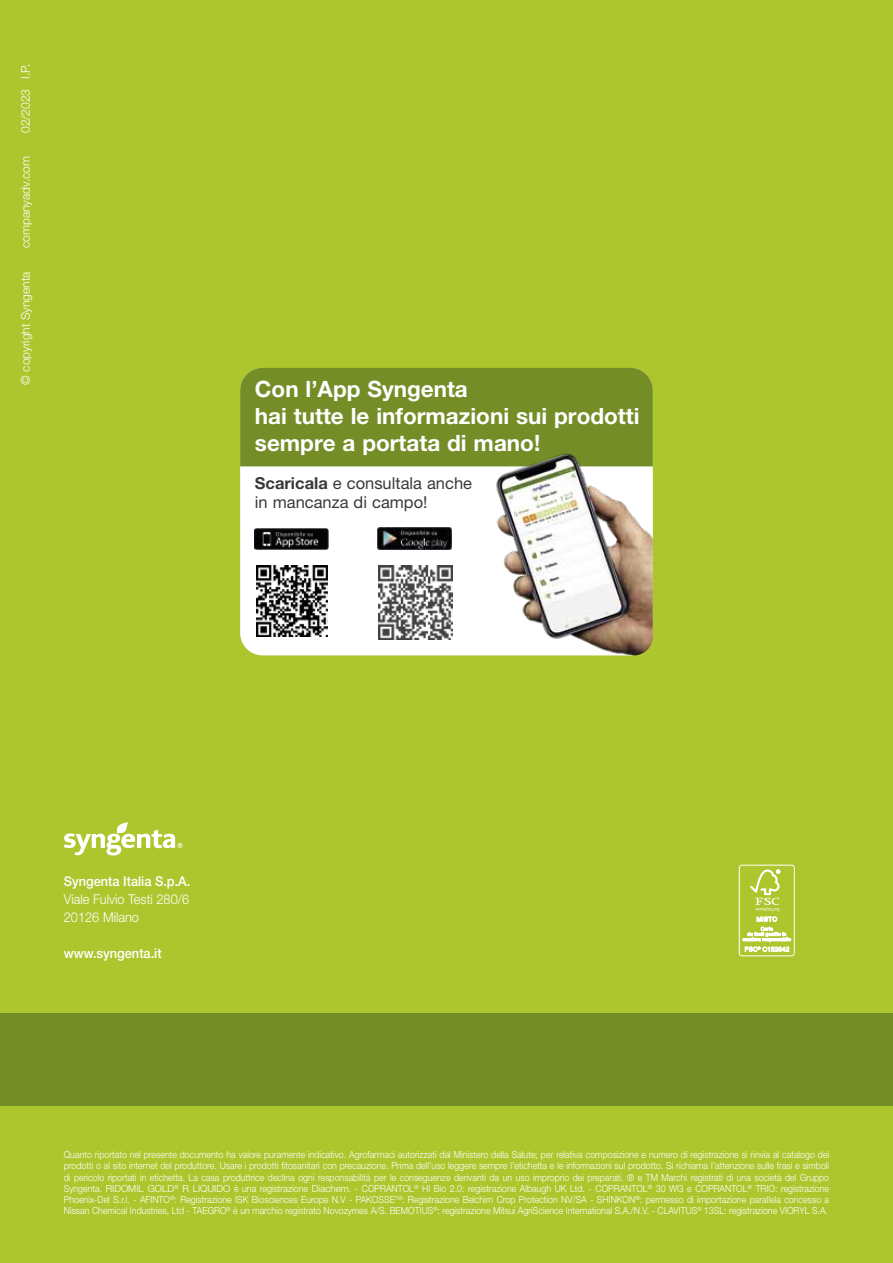
<style>
.page{position:relative;width:893px;height:1263px;background:#aec62e}
.page>*{position:absolute;margin:0;border:0;box-sizing:border-box;transform-origin:0 0}
.t1{font:700 22.5px/27px "Helvetica Neue LT Std";color:#fff}
.t2{font:16.5px/19.5px "Helvetica Neue LT Std";color:#393939}
.t3{font:500 13.5px "Helvetica Neue LT Std";color:#fff;scale:.95 1}
.t4{font:300 13.5px/18px "Helvetica Neue LT Std";color:#fff;scale:.95 1}
.t5{font:300 12px "Helvetica Neue LT Std";color:#fff}
.t6{font:300 9.75px/11.2px "Helvetica Neue LT Std";letter-spacing:.005em;color:#fff;text-align:justify;scale:.9 1}
.s1{font-weight:700}
</style>
<div class="page">
<div style="left:0;top:1013px;width:893px;height:92px;background:#758d27"></div>
<div style="left:739px;top:865px;width:55px;height:91px;border:1px solid #fff;border-radius:3px"></div>
<svg style="left:743px;top:869px;width:48px;height:83px"></svg>
<div style="left:240px;top:368px;width:413px;height:287px;background:#fff;border-radius:23px"></div>
<div style="left:240px;top:368px;width:413px;height:98px;background:#758d27"></div>
<img style="left:488px;top:446px;width:165px;height:209px">
<img style="left:379px;top:566px;width:73px;height:73px">
<img style="left:378px;top:528px;width:74px;height:22px">
<img style="left:255px;top:528px;width:74px;height:22px">
<img style="left:256px;top:566px;width:71px;height:71px">
<svg style="left:64px;top:822px;width:118px;height:33px"></svg>
<p class="t5" style="left:18px;top:133px;width:71px;rotate:-90deg">02/2023 I.P.</p>
<p class="t5" style="left:18px;top:248px;width:94px;rotate:-90deg">companyadv.com</p>
<p class="t5" style="left:18px;top:385px;width:114px;rotate:-90deg">© copyright Syngenta</p>
<h1 class="t1" style="left:255px;top:375px;width:386px">Con l’App Syngenta<br>hai tutte le informazioni sui prodotti sempre a portata di mano!</h1>
<h2 class="t2" style="left:255px;top:473px;width:219px"><span class="s1">Scaricala</span> e consultala anche in mancanza di campo!</h2>
<h3 class="t3" style="left:64px;top:873px;width:135px">Syngenta Italia S.p.A.</h3>
<h3 class="t4" style="left:64px;top:890px;width:134px">Viale Fulvio Testi 280/6<br>20126 Milano</h3>
<h3 class="t3" style="left:64px;top:945px;width:105px">www.syngenta.it</h3>
<p class="t6" style="left:64px;top:1149px;width:852px">Quanto riportato nel presente documento ha valore puramente indicativo. Agrofarmaci autorizzati dal Ministero della Salute; per relativa composizione e numero di registrazione si rinvia al catalogo dei prodotti o al sito internet del produttore. Usare i prodotti fitosanitari con precauzione. Prima dell’uso leggere sempre l’etichetta e le informazioni sul prodotto. Si richiama l’attenzione sulle frasi e simboli di pericolo riportati in etichetta. La casa produttrice declina ogni responsabilità per le conseguenze derivanti da un uso improprio dei preparati. ® e TM Marchi registrati di una società del Gruppo Syngenta. RIDOMIL GOLD<sup>®</sup> R LIQUIDO è una registrazione Diachem. - COPRANTOL<sup>®</sup> HI Bio 2.0: registrazione Albaugh UK Ltd. - COPRANTOL<sup>®</sup> 30 WG e COPRANTOL<sup>®</sup> TRIO: registrazione Phoenix-Del S.r.l. - AFINTO<sup>®</sup>: Registrazione ISK Biosciences Europe N.V - PAKOSSE<sup>TM</sup>: Registrazione Belchim Crop Protection NV/SA - SHINKON<sup>®</sup>: permesso di importazione parallela concesso a Nissan Chemical Industries, Ltd - TAEGRO<sup>®</sup> è un marchio registrato Novozymes A/S. BEMOTIUS<sup>®</sup>: registrazione Mitsui AgriScience International S.A./N.V. - CLAVITUS<sup>®</sup> 13SL: registrazione VIORYL S.A.</p>
</div>
